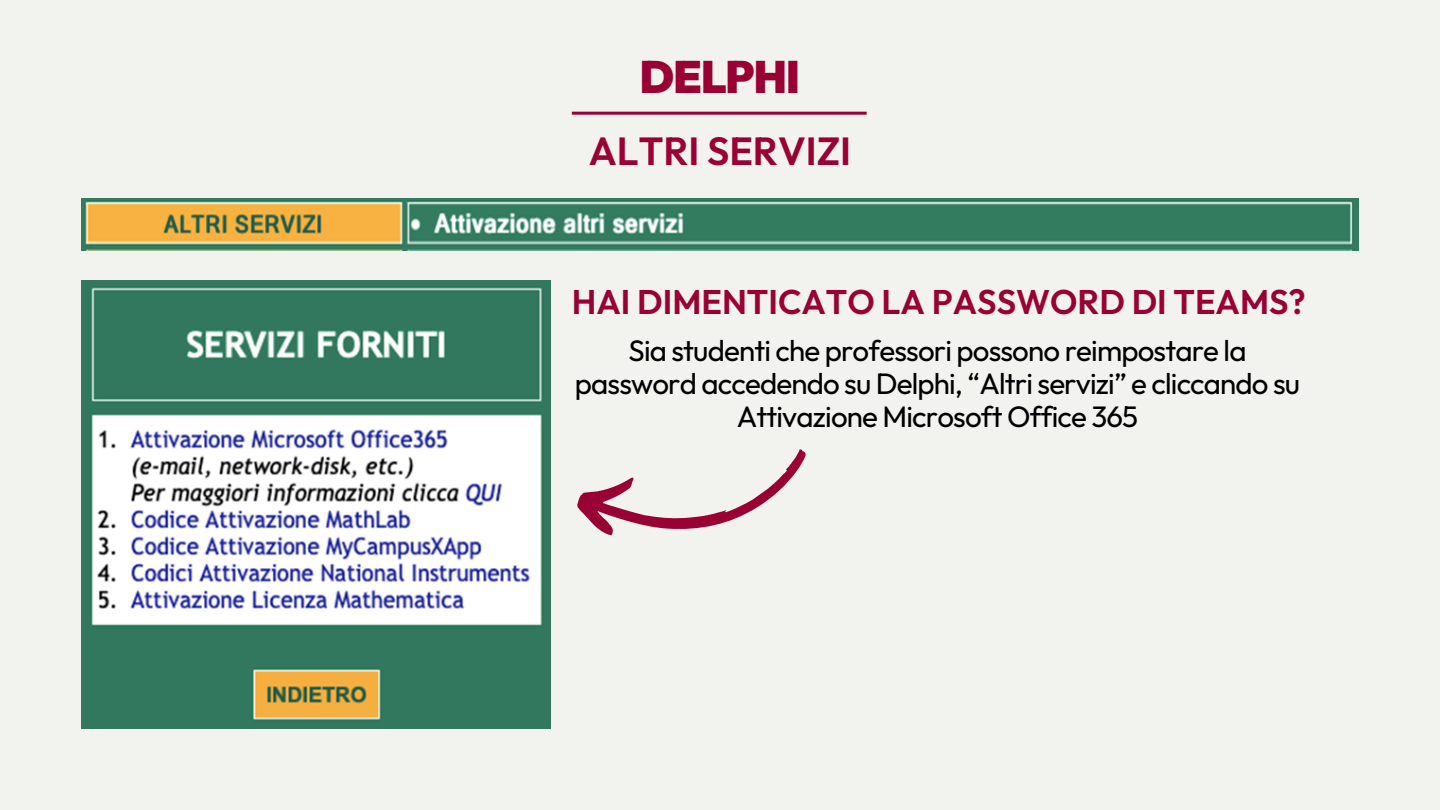
<style>
.page{position:relative;width:1440px;height:810px;background:#f2f2ee}
.page>*{position:absolute;margin:0;border:0;box-sizing:border-box;transform-origin:0 0}
.t1{font:900 45.2px "Outfit";letter-spacing:-.03em;color:#903}
.t2{font:600 39.2px "Outfit";color:#903}
.t3{font:600 34.2px "Outfit";color:#903}
.t4{font:29.5px/33px "Outfit";letter-spacing:-.03em;color:#000;text-align:center}
</style>
<div class="page">
<hr style="left:572px;top:112px;width:295px;height:3px;background:#903">
<img style="left:81px;top:198px;width:1278px;height:52px">
<img style="left:81px;top:281px;width:469px;height:448px">
<svg style="left:577px;top:449px;width:229px;height:87px"></svg>
<h2 class="t1" style="left:640px;top:47px;width:162px">DELPHI</h2>
<p class="t2" style="left:589px;top:126px;width:264px">ALTRI SERVIZI</p>
<p class="t3" style="left:572px;top:279px;width:735px">HAI DIMENTICATO LA PASSWORD DI TEAMS?</p>
<h3 class="t4" style="left:575px;top:334px;width:727px">Sia studenti che professori possono reimpostare la password accedendo su Delphi, “Altri servizi” e cliccando su<br>Attivazione Microsoft Office 365</h3>
</div>
